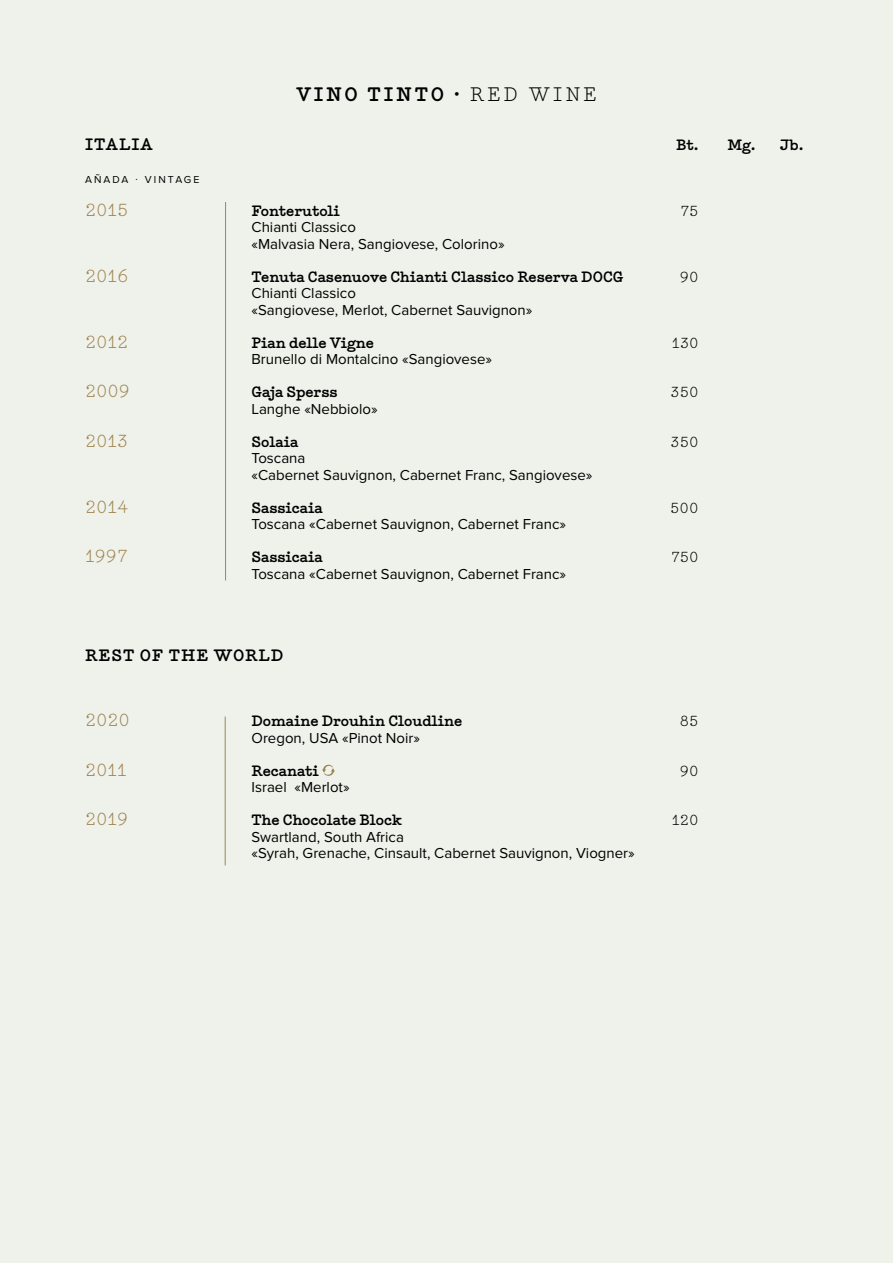
<style>
.page{position:relative;width:893px;height:1263px;background:#eff2ea}
.page>*{position:absolute;margin:0;border:0;box-sizing:border-box;transform-origin:0 0}
.t1{font:700 19.5px "Typewriter";letter-spacing:.14em;color:#000}
.t2{font:18px "Typewriter";color:#a08554}
.t3{font:700 16.5px "Typewriter";letter-spacing:.06em;color:#000}
.t4{font:15px/16.5px "Proxima Nova";color:#000}
.t5{font:700 15px "Typewriter";color:#000}
.t6{font:15px "Typewriter";color:#000}
.t7{font:10.5px "Proxima Nova";letter-spacing:.2em;color:#000}
.s1{font-weight:400}
</style>
<div class="page">
<svg style="left:322px;top:764px;width:13px;height:12px"></svg>
<hr style="left:225px;top:716px;width:1px;height:149px;background:#a08554">
<hr style="left:225px;top:202px;width:1px;height:378px;background:#a08554">
<h1 class="t1" style="left:296px;top:80px;width:302px">VINO TINTO · <span class="s1">RED WINE</span></h1>
<p class="t3" style="left:85px;top:133px;width:69px">ITALIA</p>
<p class="t5" style="left:676px;top:134px;width:81px">Bt. Mg.</p>
<p class="t5" style="left:780px;top:134px;width:25px">Jb.</p>
<p class="t7" style="left:85px;top:173px;width:116px">AÑADA · VINTAGE</p>
<p class="t2" style="left:85px;top:198px;width:45px">2015</p>
<p class="t5" style="left:252px;top:200px;width:90px">Fonterutoli</p>
<p class="t6" style="left:680px;top:201px;width:20px">75</p>
<p class="t4" style="left:252px;top:219px;width:255px">Chianti Classico<br>«Malvasia Nera, Sangiovese, Colorino»</p>
<p class="t2" style="left:85px;top:264px;width:45px">2016</p>
<p class="t5" style="left:252px;top:266px;width:373px">Tenuta Casenuove Chianti Classico Reserva DOCG</p>
<p class="t6" style="left:680px;top:267px;width:20px">90</p>
<p class="t4" style="left:252px;top:285px;width:282px">Chianti Classico<br>«Sangiovese, Merlot, Cabernet Sauvignon»</p>
<p class="t2" style="left:85px;top:330px;width:45px">2012</p>
<p class="t5" style="left:252px;top:332px;width:124px">Pian delle Vigne</p>
<p class="t6" style="left:672px;top:333px;width:28px">130</p>
<p class="t4" style="left:252px;top:351px;width:242px">Brunello di Montalcino «Sangiovese»</p>
<p class="t2" style="left:85px;top:380px;width:47px">2009</p>
<p class="t5" style="left:252px;top:381px;width:87px">Gaja Sperss</p>
<p class="t6" style="left:671px;top:383px;width:29px">350</p>
<p class="t4" style="left:252px;top:401px;width:128px">Langhe «Nebbiolo»</p>
<p class="t2" style="left:85px;top:429px;width:45px">2013</p>
<p class="t5" style="left:252px;top:431px;width:48px">Solaia</p>
<p class="t6" style="left:671px;top:432px;width:29px">350</p>
<p class="t4" style="left:252px;top:450px;width:342px">Toscana<br>«Cabernet Sauvignon, Cabernet Franc, Sangiovese»</p>
<p class="t2" style="left:85px;top:495px;width:45px">2014</p>
<p class="t5" style="left:252px;top:497px;width:73px">Sassicaia</p>
<p class="t6" style="left:670px;top:498px;width:30px">500</p>
<p class="t4" style="left:252px;top:516px;width:316px">Toscana «Cabernet Sauvignon, Cabernet Franc»</p>
<p class="t2" style="left:85px;top:545px;width:44px">1997</p>
<p class="t5" style="left:252px;top:546px;width:73px">Sassicaia</p>
<p class="t6" style="left:671px;top:548px;width:29px">750</p>
<p class="t4" style="left:252px;top:566px;width:316px">Toscana «Cabernet Sauvignon, Cabernet Franc»</p>
<p class="t3" style="left:85px;top:644px;width:200px">REST OF THE WORLD</p>
<p class="t2" style="left:85px;top:709px;width:46px">2020</p>
<p class="t5" style="left:252px;top:710px;width:212px">Domaine Drouhin Cloudline</p>
<p class="t6" style="left:680px;top:712px;width:20px">85</p>
<p class="t4" style="left:252px;top:730px;width:170px">Oregon, USA «Pinot Noir»</p>
<p class="t2" style="left:85px;top:758px;width:44px">2011</p>
<p class="t5" style="left:252px;top:760px;width:69px">Recanati</p>
<p class="t6" style="left:680px;top:761px;width:20px">90</p>
<p class="t4" style="left:252px;top:779px;width:100px">Israel «Merlot»</p>
<p class="t2" style="left:85px;top:808px;width:45px">2019</p>
<p class="t5" style="left:252px;top:809px;width:152px">The Chocolate Block</p>
<p class="t6" style="left:672px;top:811px;width:28px">120</p>
<p class="t4" style="left:252px;top:829px;width:385px">Swartland, South Africa<br>«Syrah, Grenache, Cinsault, Cabernet Sauvignon, Viogner»</p>
</div>
